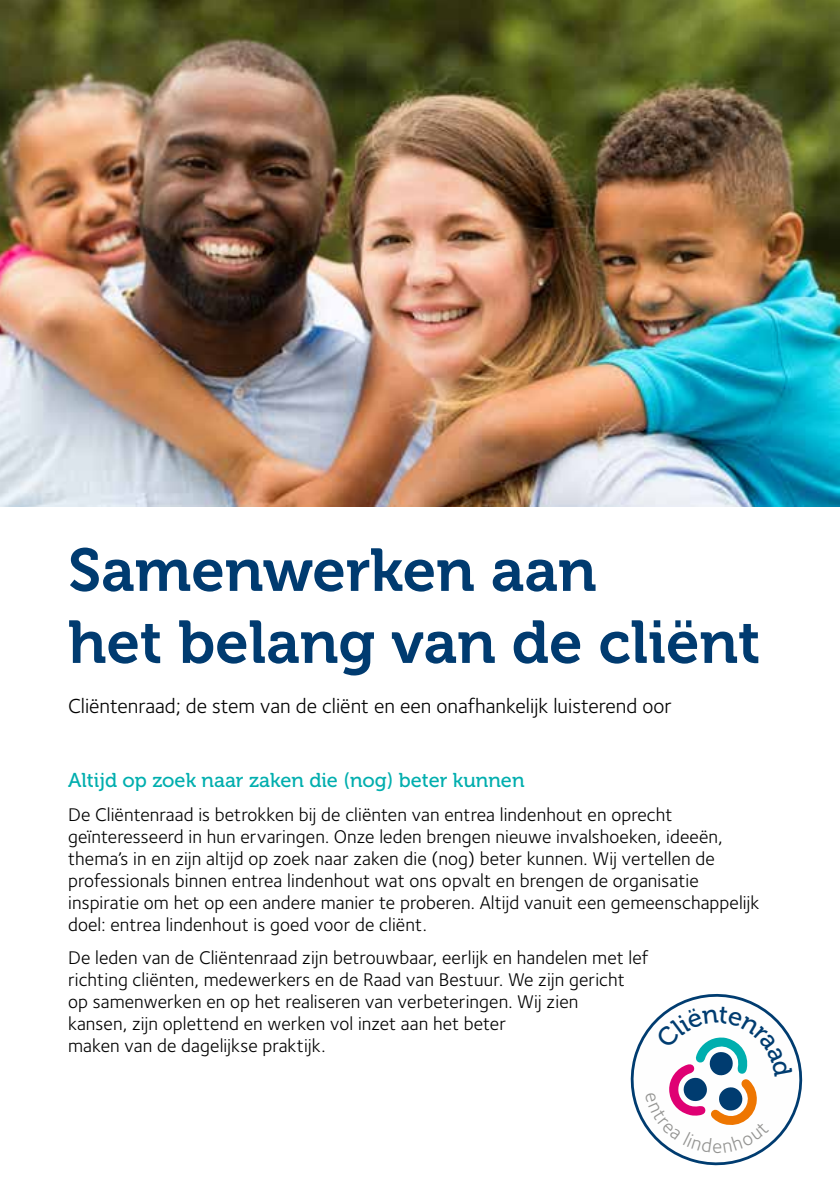
<style>
.page{position:relative;width:840px;height:1191px;background:#fff}
.page>*{position:absolute;margin:0;border:0;box-sizing:border-box;transform-origin:0 0}
.t1{font:60px/72px "Museo 700";color:#003b70}
.t2{font:21px "Foundry Sterling";color:#000}
.t3{font:20px "Museo 500";color:#00aeae}
.t4{font:19px/22px "Foundry Sterling";letter-spacing:.005em;color:#000}
</style>
<div class="page">
<img style="left:0;top:0;width:839px;height:506px">
<svg style="left:630px;top:993px;width:173px;height:173px"></svg>
<h1 class="t1" style="left:68px;top:535px;width:693px">Samenwerken aan<br>het belang van de cliënt</h1>
<p class="t2" style="left:68px;top:693px;width:604px">Cliëntenraad; de stem van de cliënt en een onafhankelijk luisterend oor</p>
<p class="t3" style="left:68px;top:769px;width:457px">Altijd op zoek naar zaken die (nog) beter kunnen</p>
<p class="t4" style="left:68px;top:803px;width:692px">De Cliëntenraad is betrokken bij de cliënten van entrea lindenhout en oprecht geïnteresseerd in hun ervaringen. Onze leden brengen nieuwe invalshoeken, ideeën, thema’s in en zijn altijd op zoek naar zaken die (nog) beter kunnen. Wij vertellen de professionals binnen entrea lindenhout wat ons opvalt en brengen de organisatie inspiratie om het op een andere manier te proberen. Altijd vanuit een gemeenschappelijk doel: entrea lindenhout is goed voor de cliënt.</p>
<p class="t4" style="left:68px;top:946px;width:581px">De leden van de Cliëntenraad zijn betrouwbaar, eerlijk en handelen met lef richting cliënten, medewerkers en de Raad van Bestuur. We zijn gericht op samenwerken en op het realiseren van verbeteringen. Wij zien<br>kansen, zijn oplettend en werken vol inzet aan het beter<br>maken van de dagelijkse praktijk.</p>
</div>
